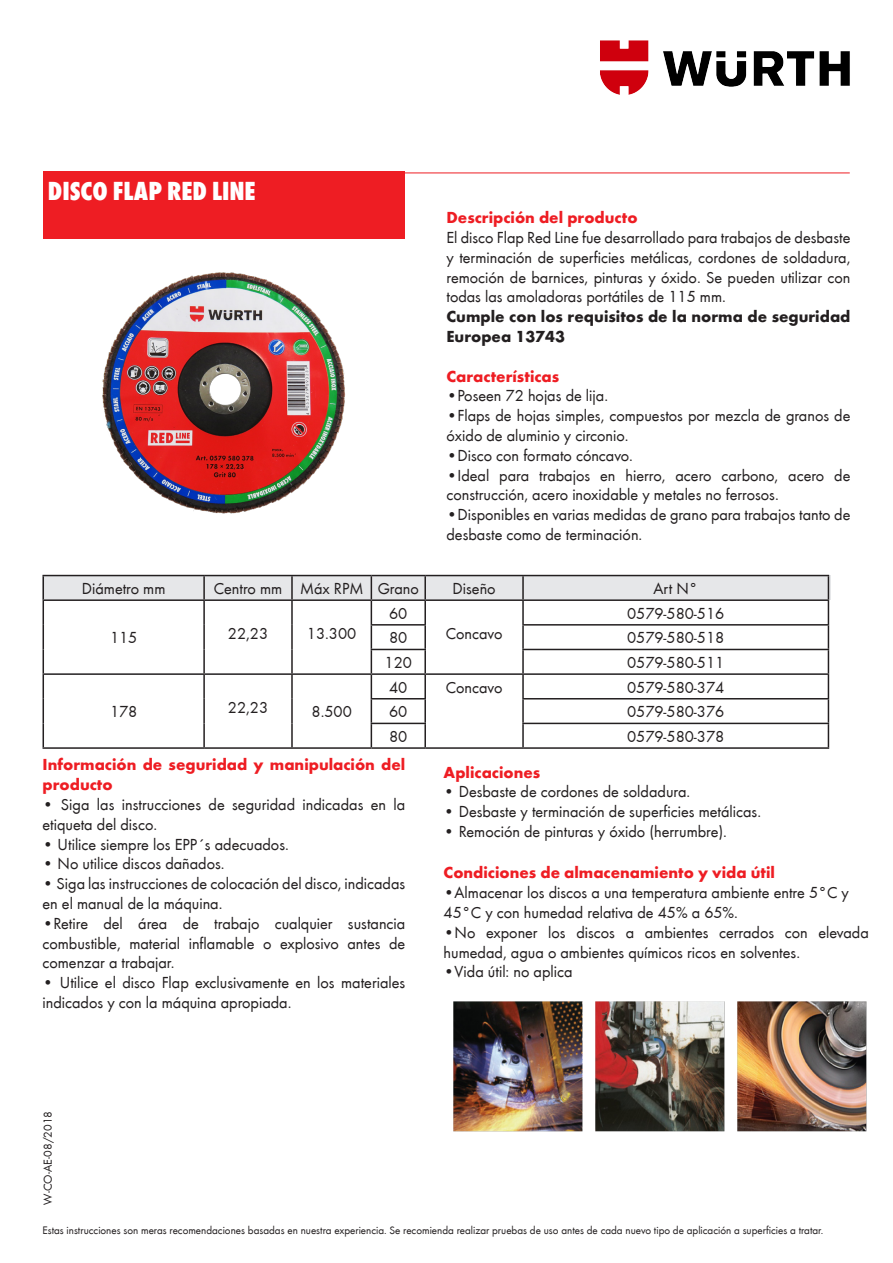
<style>
.page{position:relative;width:893px;height:1263px;background:#fff}
.page>*{position:absolute;margin:0;border:0;box-sizing:border-box;transform-origin:0 0}
.t1{font:800 condensed 27px "Wuerth";color:#fff}
.t2{font:16.5px/19.8px "Wuerth";color:#231f20}
.t3{font:700 16.5px/19.8px "Wuerth";color:#ee1d23}
.t4{font:700 16.5px/19.8px "Wuerth";color:#231f20}
.t5{font:12px "Wuerth";color:#231f20}
.t6{font:11.25px "Wuerth";color:#231f20}
</style>
<div class="page">
<img style="left:600px;top:40px;width:250px;height:55px">
<div style="left:43px;top:172px;width:362px;height:67px;background:#ee1d23"></div>
<img style="left:102px;top:272px;width:243px;height:242px">
<div style="left:43px;top:575px;width:788px;height:25px;background:#e6e7e9"></div>
<hr style="left:358px;top:173px;width:492px;height:1px;background:#ee1d23">
<hr style="left:43px;top:575px;width:161px;height:1px;background:#231f20">
<hr style="left:204px;top:575px;width:88px;height:1px;background:#231f20">
<hr style="left:203px;top:576px;width:2px;height:23px;background:#231f20">
<hr style="left:292px;top:575px;width:79px;height:1px;background:#231f20">
<hr style="left:291px;top:576px;width:2px;height:23px;background:#231f20">
<hr style="left:371px;top:575px;width:54px;height:1px;background:#231f20">
<hr style="left:425px;top:575px;width:98px;height:1px;background:#231f20">
<hr style="left:424px;top:576px;width:2px;height:23px;background:#231f20">
<hr style="left:523px;top:575px;width:306px;height:1px;background:#231f20">
<hr style="left:522px;top:576px;width:2px;height:23px;background:#231f20">
<hr style="left:43px;top:599px;width:161px;height:2px;background:#231f20">
<hr style="left:204px;top:599px;width:88px;height:2px;background:#231f20">
<hr style="left:203px;top:601px;width:2px;height:24px;background:#231f20">
<hr style="left:292px;top:599px;width:79px;height:2px;background:#231f20">
<hr style="left:291px;top:601px;width:2px;height:24px;background:#231f20">
<hr style="left:371px;top:599px;width:54px;height:2px;background:#231f20">
<hr style="left:425px;top:599px;width:98px;height:2px;background:#231f20">
<hr style="left:424px;top:601px;width:2px;height:23px;background:#231f20">
<hr style="left:523px;top:599px;width:306px;height:2px;background:#231f20">
<hr style="left:522px;top:601px;width:2px;height:23px;background:#231f20">
<hr style="left:203px;top:625px;width:2px;height:24px;background:#231f20">
<hr style="left:291px;top:625px;width:2px;height:24px;background:#231f20">
<hr style="left:371px;top:624px;width:55px;height:2px;background:#231f20">
<hr style="left:424px;top:626px;width:2px;height:23px;background:#231f20">
<hr style="left:522px;top:624px;width:307px;height:2px;background:#231f20">
<hr style="left:522px;top:626px;width:2px;height:23px;background:#231f20">
<hr style="left:203px;top:649px;width:2px;height:24px;background:#231f20">
<hr style="left:291px;top:649px;width:2px;height:24px;background:#231f20">
<hr style="left:371px;top:649px;width:55px;height:1px;background:#231f20">
<hr style="left:424px;top:650px;width:2px;height:23px;background:#231f20">
<hr style="left:522px;top:649px;width:307px;height:1px;background:#231f20">
<hr style="left:522px;top:650px;width:2px;height:23px;background:#231f20">
<hr style="left:43px;top:673px;width:161px;height:2px;background:#231f20">
<hr style="left:204px;top:673px;width:88px;height:2px;background:#231f20">
<hr style="left:203px;top:675px;width:2px;height:24px;background:#231f20">
<hr style="left:292px;top:673px;width:79px;height:2px;background:#231f20">
<hr style="left:291px;top:675px;width:2px;height:24px;background:#231f20">
<hr style="left:371px;top:673px;width:54px;height:2px;background:#231f20">
<hr style="left:425px;top:673px;width:98px;height:2px;background:#231f20">
<hr style="left:424px;top:675px;width:2px;height:23px;background:#231f20">
<hr style="left:523px;top:673px;width:306px;height:2px;background:#231f20">
<hr style="left:522px;top:675px;width:2px;height:23px;background:#231f20">
<hr style="left:203px;top:699px;width:2px;height:24px;background:#231f20">
<hr style="left:291px;top:699px;width:2px;height:24px;background:#231f20">
<hr style="left:371px;top:698px;width:55px;height:1px;background:#231f20">
<hr style="left:424px;top:699px;width:2px;height:24px;background:#231f20">
<hr style="left:522px;top:698px;width:307px;height:1px;background:#231f20">
<hr style="left:522px;top:699px;width:2px;height:24px;background:#231f20">
<svg style="left:43px;top:576px;width:1px;height:171px"></svg>
<hr style="left:203px;top:723px;width:2px;height:24px;background:#231f20">
<hr style="left:291px;top:723px;width:2px;height:24px;background:#231f20">
<hr style="left:371px;top:723px;width:55px;height:1px;background:#231f20">
<svg style="left:371px;top:576px;width:1px;height:171px"></svg>
<hr style="left:424px;top:724px;width:2px;height:23px;background:#231f20">
<hr style="left:522px;top:723px;width:307px;height:1px;background:#231f20">
<hr style="left:522px;top:724px;width:2px;height:23px;background:#231f20">
<svg style="left:828px;top:576px;width:1px;height:171px"></svg>
<hr style="left:43px;top:747px;width:161px;height:2px;background:#231f20">
<hr style="left:204px;top:747px;width:88px;height:2px;background:#231f20">
<hr style="left:292px;top:747px;width:79px;height:2px;background:#231f20">
<hr style="left:371px;top:747px;width:54px;height:2px;background:#231f20">
<hr style="left:425px;top:747px;width:98px;height:2px;background:#231f20">
<hr style="left:523px;top:747px;width:306px;height:2px;background:#231f20">
<img style="left:453px;top:1001px;width:414px;height:131px">
<p class="t1" style="left:48px;top:172px;width:209px">DISCO FLAP RED LINE</p>
<p class="t3" style="left:446px;top:207px;width:193px">Descripción del producto</p>
<p class="t2" style="left:446px;top:227px;width:405px;text-align:justify">El disco Flap Red Line fue desarrollado para trabajos de desbaste y terminación de superficies metálicas, cordones de soldadura, remoción de barnices, pinturas y óxido. Se pueden utilizar con todas las amoladoras portátiles de 115 mm.</p>
<p class="t4" style="left:446px;top:306px;width:405px">Cumple con los requisitos de la norma de seguridad<br>Europea 13743</p>
<p class="t3" style="left:446px;top:365px;width:114px">Características</p>
<p class="t2" style="left:446px;top:385px;width:163px">•Poseen 72 hojas de lija.</p>
<p class="t2" style="left:446px;top:405px;width:405px">•Flaps de hojas simples, compuestos por mezcla de granos de óxido de aluminio y circonio.</p>
<p class="t2" style="left:446px;top:445px;width:188px">•Disco con formato cóncavo.</p>
<p class="t2" style="left:446px;top:464px;width:405px">•Ideal para trabajos en hierro, acero carbono, acero de construcción, acero inoxidable y metales no ferrosos.</p>
<p class="t2" style="left:446px;top:504px;width:405px">•Disponibles en varias medidas de grano para trabajos tanto de</p>
<p class="t2" style="left:446px;top:524px;width:197px">desbaste como de terminación.</p>
<p class="t2" style="left:82px;top:578px;width:85px">Diámetro mm</p>
<p class="t2" style="left:214px;top:578px;width:70px">Centro mm</p>
<p class="t2" style="left:300px;top:578px;width:65px">Máx RPM</p>
<p class="t2" style="left:378px;top:578px;width:43px">Grano</p>
<p class="t2" style="left:453px;top:578px;width:44px">Diseño</p>
<p class="t2" style="left:654px;top:578px;width:46px">Art N°</p>
<p class="t2" style="left:110px;top:627px;width:29px">115</p>
<p class="t2" style="left:228px;top:622px;width:42px">22,23</p>
<p class="t2" style="left:307px;top:622px;width:51px">13.300</p>
<p class="t2" style="left:627px;top:603px;width:99px">0579-580-516</p>
<p class="t2" style="left:389px;top:603px;width:20px">60</p>
<p class="t2" style="left:446px;top:622px;width:58px">Concavo</p>
<p class="t2" style="left:389px;top:627px;width:20px">80</p>
<p class="t2" style="left:627px;top:627px;width:99px">0579-580-518</p>
<p class="t2" style="left:385px;top:652px;width:29px">120</p>
<p class="t2" style="left:627px;top:652px;width:99px">0579-580-511</p>
<p class="t2" style="left:389px;top:676px;width:20px">40</p>
<p class="t2" style="left:446px;top:676px;width:58px">Concavo</p>
<p class="t2" style="left:627px;top:676px;width:99px">0579-580-374</p>
<p class="t2" style="left:389px;top:701px;width:20px">60</p>
<p class="t2" style="left:627px;top:701px;width:99px">0579-580-376</p>
<p class="t2" style="left:389px;top:726px;width:20px">80</p>
<p class="t2" style="left:627px;top:726px;width:99px">0579-580-378</p>
<p class="t3" style="left:43px;top:754px;width:364px">Información de seguridad y manipulación del producto</p>
<p class="t2" style="left:43px;top:794px;width:364px">• Siga las instrucciones de seguridad indicadas en la etiqueta del disco.</p>
<p class="t2" style="left:43px;top:833px;width:248px">• Utilice siempre los EPP´s adecuados.</p>
<p class="t2" style="left:43px;top:853px;width:184px">• No utilice discos dañados.</p>
<p class="t2" style="left:43px;top:873px;width:364px">• Siga las instrucciones de colocación del disco, indicadas en el manual de la máquina.</p>
<p class="t2" style="left:43px;top:913px;width:364px;text-align:justify">•Retire del área de trabajo cualquier sustancia combustible, material inflamable o explosivo antes de comenzar a trabajar.</p>
<p class="t2" style="left:43px;top:972px;width:364px">• Utilice el disco Flap exclusivamente en los materiales indicados y con la máquina apropiada.</p>
<p class="t2" style="left:110px;top:701px;width:29px">178</p>
<p class="t2" style="left:228px;top:696px;width:42px">22,23</p>
<p class="t2" style="left:312px;top:701px;width:42px">8.500</p>
<p class="t3" style="left:444px;top:761px;width:98px">Aplicaciones</p>
<p class="t2" style="left:444px;top:781px;width:248px">• Desbaste de cordones de soldadura.</p>
<p class="t2" style="left:444px;top:801px;width:319px">• Desbaste y terminación de superficies metálicas.</p>
<p class="t2" style="left:444px;top:821px;width:285px">• Remoción de pinturas y óxido (herrumbre).</p>
<p class="t3" style="left:444px;top:862px;width:333px">Condiciones de almacenamiento y vida útil</p>
<p class="t2" style="left:444px;top:882px;width:407px">•Almacenar los discos a una temperatura ambiente entre 5°C y</p>
<p class="t2" style="left:444px;top:902px;width:296px">45°C y con humedad relativa de 45% a 65%.</p>
<p class="t2" style="left:444px;top:921px;width:427px">•No exponer los discos a ambientes cerrados con elevada humedad, agua o ambientes químicos ricos en solventes.</p>
<p class="t2" style="left:444px;top:961px;width:130px">•Vida útil: no aplica</p>
<p class="t5" style="left:40px;top:1205px;width:95px;rotate:-90deg">W-CO-AE-08/2018</p>
<p class="t6" style="left:43px;top:1222px;width:782px">Estas instrucciones son meras recomendaciones basadas en nuestra experiencia. Se recomienda realizar pruebas de uso antes de cada nuevo tipo de aplicación a superficies a tratar.</p>
</div>
